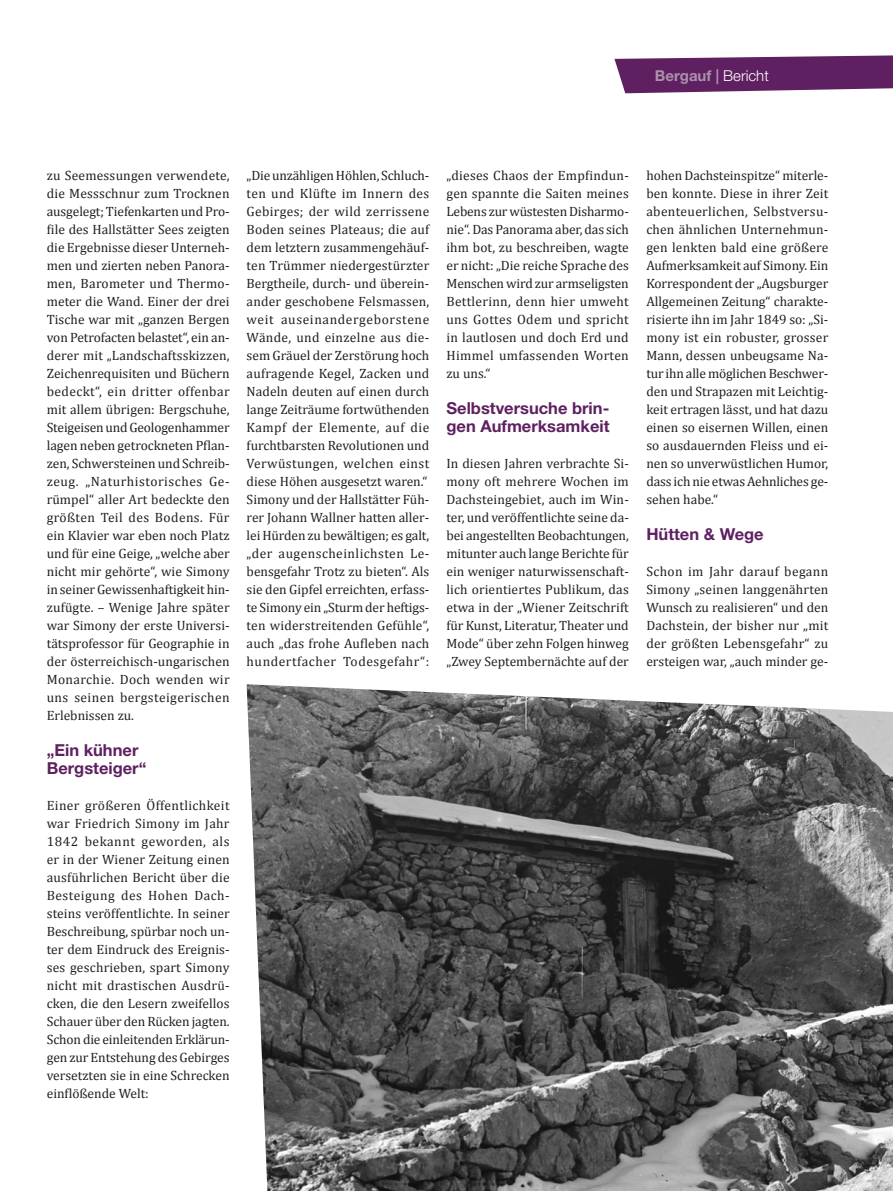
<style>
.page{position:relative;width:893px;height:1191px;background:#fff}
.page>*{position:absolute;margin:0;border:0;box-sizing:border-box;transform-origin:0 0}
.Zwischentitel_01{font:700 16.5px/18px "Helvetica Neue";color:#5e2060}
.t1{font:700 15px "Helvetica Neue";color:#ac91ab}
.Fließtext{font:13.5px/18px "Cambria";color:#231f20;text-align:justify}
.s1{font-weight:300;color:#fff}
</style>
<div class="page">
<svg style="left:614px;top:55px;width:279px;height:38px;background:#733d74"></svg>
<img style="left:247px;top:684px;width:646px;height:507px">
<p class="t1" style="left:655px;top:66px;width:115px">Bergauf | <span class="s1">Bericht</span></p>
<p class="Fließtext" style="left:47px;top:166px;width:184px">zu Seemessungen verwendete, die Messschnur zum Trocknen ausgelegt; Tiefenkarten und Pro&shy;file des Hallstätter Sees zeigten die Ergebnisse dieser Unterneh&shy;men und zierten neben Panora&shy;men, Barometer und Thermo&shy;meter die Wand. Einer der drei Tische war mit „ganzen Bergen von Petrofacten belastet“, ein an&shy;derer mit „Landschaftsskizzen, Zeichenrequisiten und Büchern bedeckt“, ein dritter offenbar mit allem übrigen: Bergschuhe, Steigeisen und Geologenhammer lagen neben getrockneten Pflan&shy;zen, Schwersteinen und Schreib&shy;zeug. „Naturhistorisches Ge&shy;rümpel“ aller Art bedeckte den größten Teil des Bodens. Für ein Klavier war eben noch Platz und für eine Geige, „welche aber nicht mir gehörte“, wie Simony in seiner Gewissenhaftigkeit hin&shy;zufügte. – Wenige Jahre später war Simony der erste Universi&shy;tätsprofessor für Geographie in der österreichisch-ungarischen Monarchie. Doch wenden wir uns seinen bergsteigerischen Erlebnissen zu.</p>
<p class="Zwischentitel_01" style="left:47px;top:741px;width:101px">„Ein kühner<br>Bergsteiger“</p>
<p class="Fließtext" style="left:47px;top:796px;width:184px">Einer größeren Öffentlichkeit war Friedrich Simony im Jahr 1842 bekannt geworden, als er in der Wiener Zeitung einen ausführlichen Bericht über die Besteigung des Hohen Dach&shy;steins veröffentlichte. In seiner Beschreibung, spürbar noch un&shy;ter dem Eindruck des Ereignis&shy;ses geschrieben, spart Simony nicht mit drastischen Ausdrü&shy;cken, die den Lesern zweifellos Schauer über den Rücken jagten.<br>Schon die einleitenden Erklärun&shy;gen zur Entstehung des Gebirges versetzten sie in eine Schrecken einflößende Welt:</p>
<p class="Fließtext" style="left:247px;top:166px;width:184px">„Die unzähligen Höhlen, Schluch&shy;ten und Klüfte im Innern des Gebirges; der wild zerrissene Boden seines Plateaus; die auf dem letztern zusammengehäuf&shy;ten Trümmer niedergestürzter Bergtheile, durch- und überein&shy;ander geschobene Felsmassen, weit auseinandergeborstene Wände, und einzelne aus die&shy;sem Gräuel der Zerstörung hoch aufragende Kegel, Zacken und Nadeln deuten auf einen durch lange Zeiträume fortwüthenden Kampf der Elemente, auf die furchtbarsten Revolutionen und Verwüstungen, welchen einst diese Höhen ausgesetzt waren.“</p>
<p class="Fließtext" style="left:247px;top:490px;width:184px">Simony und der Hallstätter Füh&shy;rer Johann Wallner hatten aller&shy;lei Hürden zu bewältigen; es galt, „der augenscheinlichsten Le&shy;bensgefahr Trotz zu bieten“. Als sie den Gipfel erreichten, erfass&shy;te Simony ein „Sturm der heftigs&shy;ten widerstreitenden Gefühle“, auch „das frohe Aufleben nach hundertfacher Todesgefahr“:</p>
<p class="Fließtext" style="left:446px;top:166px;width:184px">„dieses Chaos der Empfindun&shy;gen spannte die Saiten meines Lebens zur wüstesten Disharmo&shy;nie“. Das Panorama aber, das sich ihm bot, zu beschreiben, wagte er nicht: „Die reiche Sprache des Menschen wird zur armseligsten Bettlerinn, denn hier umweht uns Gottes Odem und spricht in lautlosen und doch Erd und Himmel umfassenden Worten zu uns.“</p>
<p class="Zwischentitel_01" style="left:446px;top:399px;width:165px">Selbstversuche brin&shy;gen Aufmerksamkeit</p>
<p class="Fließtext" style="left:446px;top:454px;width:184px">In diesen Jahren verbrachte Si&shy;mony oft mehrere Wochen im Dachsteingebiet, auch im Win&shy;ter, und veröffentlichte seine da&shy;bei angestellten Beobachtungen, mitunter auch lange Berichte für ein weniger naturwissenschaft&shy;lich orientiertes Publikum, das etwa in der „Wiener Zeitschrift für Kunst, Literatur, Theater und Mode“ über zehn Folgen hinweg „Zwey Septembernächte auf der</p>
<p class="Fließtext" style="left:646px;top:166px;width:184px">hohen Dachsteinspitze“ miterle&shy;ben konnte. Diese in ihrer Zeit abenteuerlichen, Selbstversu&shy;chen ähnlichen Unternehmun&shy;gen lenkten bald eine größere Aufmerksamkeit auf Simony. Ein Korrespondent der „Augsburger Allgemeinen Zeitung“ charakte&shy;risierte ihn im Jahr 1849 so: „Si&shy;mony ist ein robuster, grosser Mann, dessen unbeugsame Na&shy;tur ihn alle möglichen Beschwer&shy;den und Strapazen mit Leichtig&shy;keit ertragen lässt, und hat dazu einen so eisernen Willen, einen so ausdauernden Fleiss und ei&shy;nen so unverwüstlichen Humor, dass ich nie etwas Aehnliches ge&shy;sehen habe.“</p>
<p class="Zwischentitel_01" style="left:646px;top:525px;width:119px">Hütten &amp; Wege</p>
<p class="Fließtext" style="left:646px;top:562px;width:183px">Schon im Jahr darauf begann Simony „seinen langgenährten Wunsch zu realisieren“ und den Dachstein, der bisher nur „mit der größten Lebensgefahr“ zu ersteigen war, „auch minder ge-</p>
</div>
